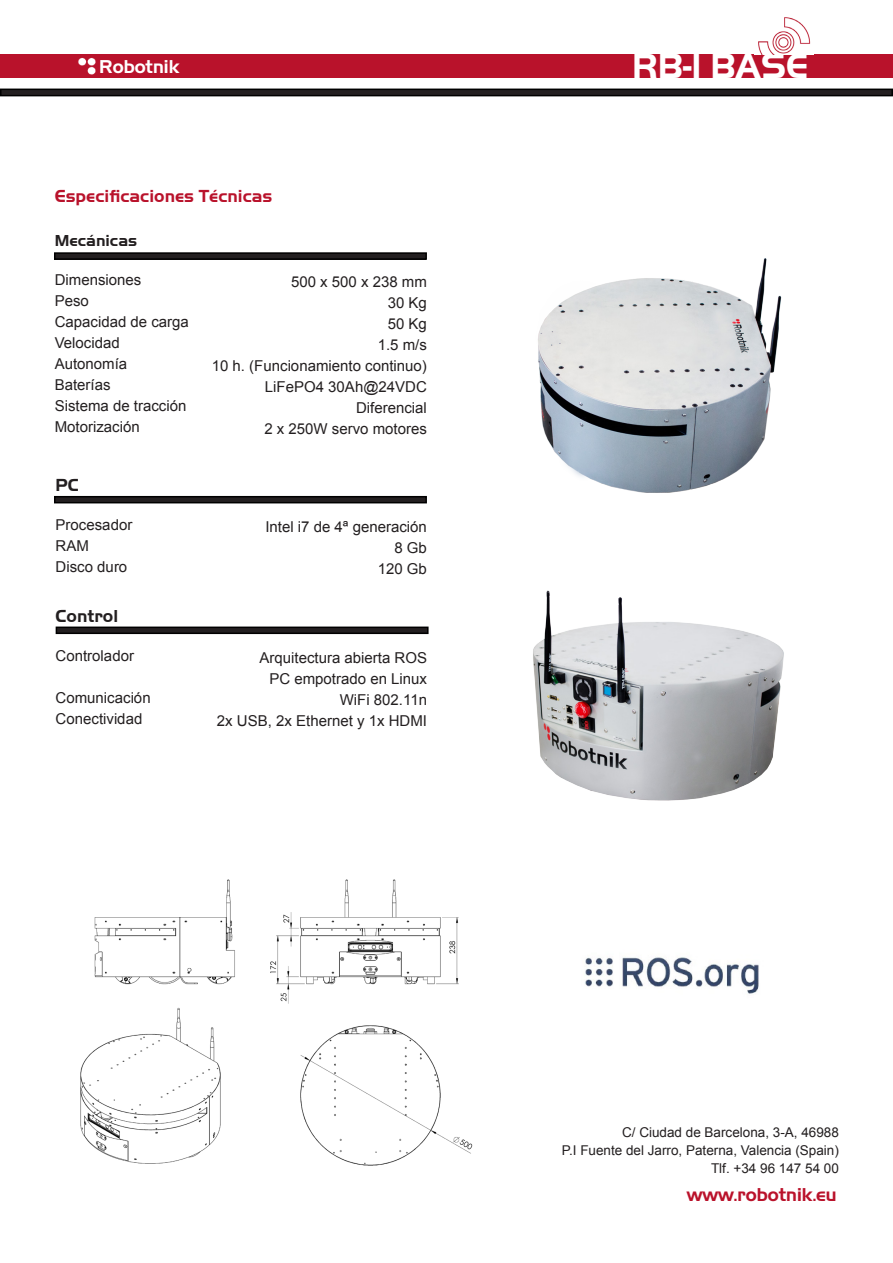
<style>
.page{position:relative;width:893px;height:1263px;background:#fff}
.page>*{position:absolute;margin:0;border:0;box-sizing:border-box;transform-origin:0 0}
.t1{font:700 36px "Handel Got D";color:#fff}
.t2{font:700 18px "Handel Got D";color:#b9122b}
.t3{font:18px "Handel Gothic";color:#ba122b}
.t4{font:700 18px "Handel Got D";color:#231f20}
.t5{font:18px "Handel Gothic";color:#fff}
.t6{font:700 16.5px "Handel Got D";color:#231f20}
.t7{font:15px "Arial";color:#231f20}
.t8{font:13.5px "Arial";color:#231f20}
</style>
<div class="page">
<img style="left:538px;top:258px;width:244px;height:235px">
<img style="left:80px;top:879px;width:393px;height:287px">
<img style="left:533px;top:590px;width:251px;height:211px">
<div style="left:0;top:54px;width:893px;height:23px;background:#b9122b"></div>
<div style="left:1px;top:89px;width:891px;height:7px;background:#231f20"></div>
<div style="left:0;top:89px;width:893px;height:7px;border:2px solid #000"></div>
<img style="left:78px;top:58px;width:18px;height:17px">
<div style="left:55px;top:253px;width:371px;height:6px;background:#231f20"></div>
<div style="left:54px;top:252px;width:373px;height:8px;border:2px solid #000"></div>
<div style="left:56px;top:627px;width:372px;height:6px;background:#231f20"></div>
<div style="left:56px;top:626px;width:373px;height:8px;border:2px solid #000"></div>
<img style="left:758px;top:17px;width:53px;height:37px">
<img style="left:585px;top:957px;width:174px;height:37px">
<div style="left:55px;top:497px;width:371px;height:6px;background:#231f20"></div>
<div style="left:54px;top:496px;width:373px;height:7px;border:2px solid #000"></div>
<p class="t5" style="left:99px;top:58px;width:82px">Robotnik</p>
<p class="t2" style="left:55px;top:186px;width:219px">Especificaciones Técnicas</p>
<p class="t6" style="left:55px;top:231px;width:84px">Mecánicas</p>
<p class="t7" style="left:55px;top:270px;width:88px">Dimensiones</p>
<p class="t7" style="left:55px;top:291px;width:36px">Peso</p>
<p class="t7" style="left:55px;top:312px;width:136px">Capacidad de carga</p>
<p class="t7" style="left:55px;top:333px;width:67px">Velocidad</p>
<p class="t7" style="left:55px;top:354px;width:74px">Autonomía</p>
<p class="t7" style="left:55px;top:375px;width:57px">Baterías</p>
<p class="t7" style="left:55px;top:396px;width:133px">Sistema de tracción</p>
<p class="t7" style="left:55px;top:417px;width:87px">Motorización</p>
<p class="t7" style="left:291px;top:272px;width:137px">500 x 500 x 238 mm</p>
<p class="t7" style="left:388px;top:293px;width:41px">30 Kg</p>
<p class="t7" style="left:388px;top:314px;width:41px">50 Kg</p>
<p class="t7" style="left:378px;top:335px;width:51px">1.5 m/s</p>
<p class="t7" style="left:212px;top:356px;width:217px">10 h. (Funcionamiento continuo)</p>
<p class="t7" style="left:265px;top:377px;width:163px">LiFePO4 30Ah@24VDC</p>
<p class="t7" style="left:356px;top:398px;width:72px">Diferencial</p>
<p class="t7" style="left:264px;top:419px;width:164px">2 x 250W servo motores</p>
<p class="t4" style="left:56px;top:475px;width:25px">PC</p>
<p class="t7" style="left:56px;top:515px;width:78px">Procesador</p>
<p class="t7" style="left:56px;top:536px;width:35px">RAM</p>
<p class="t7" style="left:56px;top:557px;width:73px">Disco duro</p>
<p class="t4" style="left:56px;top:605px;width:64px">Control</p>
<p class="t7" style="left:56px;top:645px;width:80px">Controlador</p>
<p class="t7" style="left:56px;top:687px;width:97px">Comunicación</p>
<p class="t7" style="left:56px;top:708px;width:88px">Conectividad</p>
<p class="t7" style="left:265px;top:517px;width:163px">Intel i7 de 4ª generación</p>
<p class="t7" style="left:394px;top:538px;width:34px">8 Gb</p>
<p class="t7" style="left:378px;top:559px;width:51px">120 Gb</p>
<p class="t7" style="left:259px;top:648px;width:169px">Arquitectura abierta ROS</p>
<p class="t7" style="left:269px;top:669px;width:159px">PC empotrado en Linux</p>
<p class="t7" style="left:340px;top:690px;width:89px">WiFi 802.11n</p>
<p class="t7" style="left:217px;top:711px;width:212px">2x USB, 2x Ethernet y 1x HDMI</p>
<p class="t1" style="left:632px;top:46px;width:178px">RB-1 BASE</p>
<p class="t8" style="left:622px;top:1123px;width:218px">C/ Ciudad de Barcelona, 3-A, 46988</p>
<p class="t8" style="left:562px;top:1141px;width:279px">P.I Fuente del Jarro, Paterna, Valencia (Spain)</p>
<p class="t8" style="left:711px;top:1159px;width:129px">Tlf. +34 96 147 54 00</p>
<p class="t3" style="left:687px;top:1186px;width:151px">www.robotnik.eu</p>
</div>
